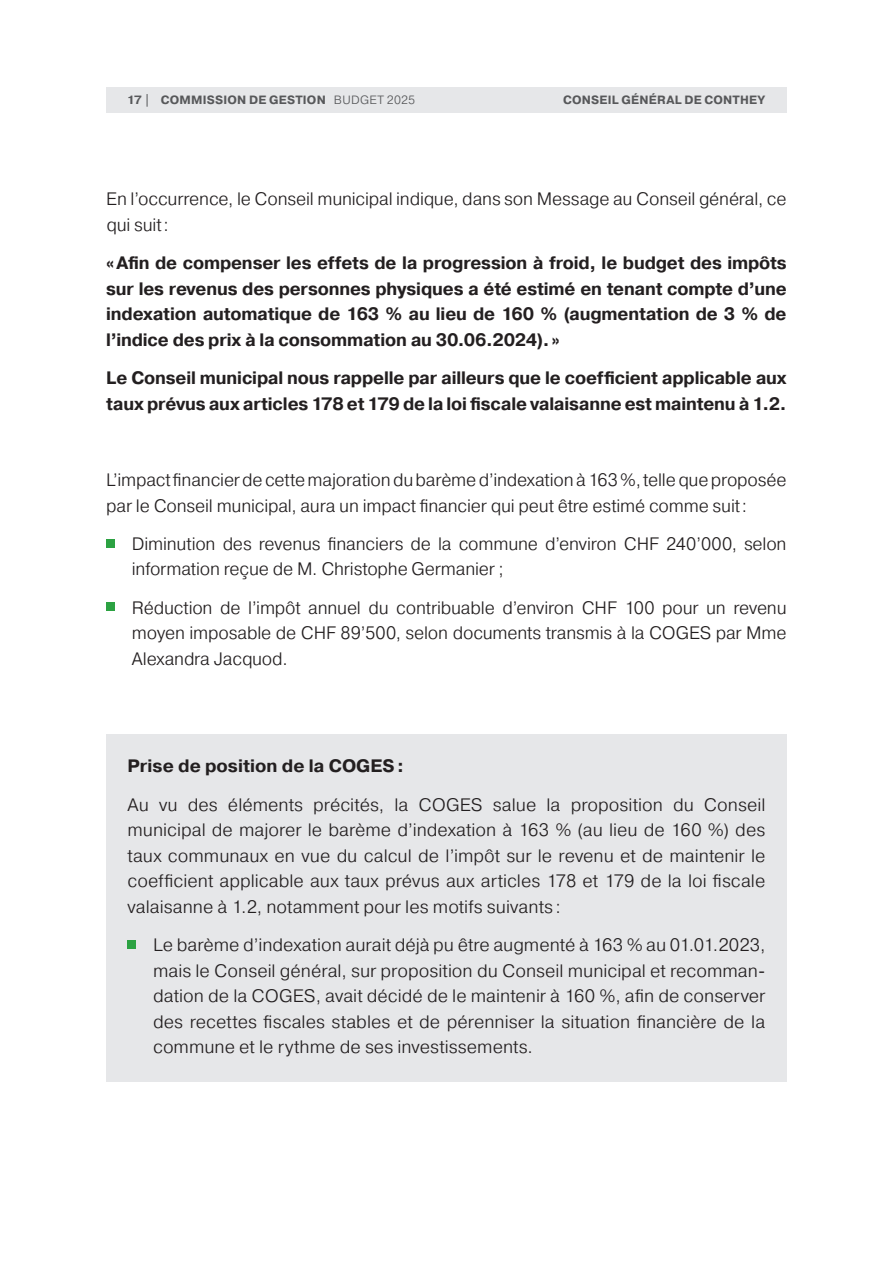
<style>
.page{position:relative;width:893px;height:1263px;background:#fff}
.page>*{position:absolute;margin:0;border:0;box-sizing:border-box;transform-origin:0 0}
.t1{font:300 18px/25.5px "Pragmatica";letter-spacing:-.01em;color:#231f20}
.t2{font:700 18px/25.5px "Pragmatica";letter-spacing:-.01em;color:#231f20;text-align:justify}
.t3{font:700 12px "Pragmatica";letter-spacing:.02em;color:#57585a}
.s1{font-weight:300}
</style>
<div class="page">
<div style="left:106px;top:88px;width:681px;height:25px;background:#e6e7e9"></div>
<div style="left:106px;top:733px;width:681px;height:348px;background:#e6e7e9"></div>
<div style="left:106px;top:539px;width:9px;height:8px;background:#2ca242"></div>
<div style="left:106px;top:603px;width:9px;height:8px;background:#2ca242"></div>
<div style="left:128px;top:940px;width:8px;height:9px;background:#2ca242"></div>
<p class="t3" style="left:127px;top:92px;width:289px">17 | COMMISSION DE GESTION <span class="s1">BUDGET 2025</span></p>
<p class="t3" style="left:563px;top:92px;width:204px">CONSEIL GÉNÉRAL DE CONTHEY</p>
<p class="t1" style="left:106px;top:186px;width:682px">En l’occurrence, le Conseil municipal indique, dans son Message au Conseil général, ce qui suit:</p>
<p class="t2" style="left:106px;top:250px;width:682px">«Afin de compenser les effets de la progression à froid, le budget des impôts sur les revenus des personnes physiques a été estimé en tenant compte d’une indexation automatique de 163 % au lieu de 160 % (augmentation de 3 % de l’indice des prix à la consommation au 30.06.2024).»</p>
<p class="t2" style="left:106px;top:365px;width:682px">Le Conseil municipal nous rappelle par ailleurs que le coefficient applicable aux taux prévus aux articles 178 et 179 de la loi fiscale valaisanne est maintenu à 1.2.</p>
<p class="t1" style="left:106px;top:467px;width:682px">L’impact financier de cette majoration du barème d’indexation à 163 %, telle que proposée par le Conseil municipal, aura un impact financier qui peut être estimé comme suit:</p>
<p class="t1" style="left:132px;top:530px;width:656px">Diminution des revenus financiers de la commune d’environ CHF 240’000, selon information reçue de M. Christophe Germanier ;</p>
<p class="t1" style="left:132px;top:594px;width:656px;text-align:justify">Réduction de l’impôt annuel du contribuable d’environ CHF 100 pour un revenu moyen imposable de CHF 89’500, selon documents transmis à la COGES par Mme Alexandra Jacquod.</p>
<p class="t2" style="left:128px;top:754px;width:278px">Prise de position de la COGES:</p>
<p class="t1" style="left:128px;top:791px;width:639px;text-align:justify">Au vu des éléments précités, la COGES salue la proposition du Conseil municipal de majorer le barème d’indexation à 163 % (au lieu de 160 %) des taux communaux en vue du calcul de l’impôt sur le revenu et de maintenir le coefficient applicable aux taux prévus aux articles 178 et 179 de la loi fiscale valaisanne à 1.2, notamment pour les motifs suivants :</p>
<p class="t1" style="left:153px;top:932px;width:614px;text-align:justify">Le barème d’indexation aurait déjà pu être augmenté à 163 % au 01.01.2023, mais le Conseil général, sur proposition du Conseil municipal et recomman&shy;dation de la COGES, avait décidé de le maintenir à 160 %, afin de conserver des recettes fiscales stables et de pérenniser la situation financière de la commune et le rythme de ses investissements.</p>
</div>
